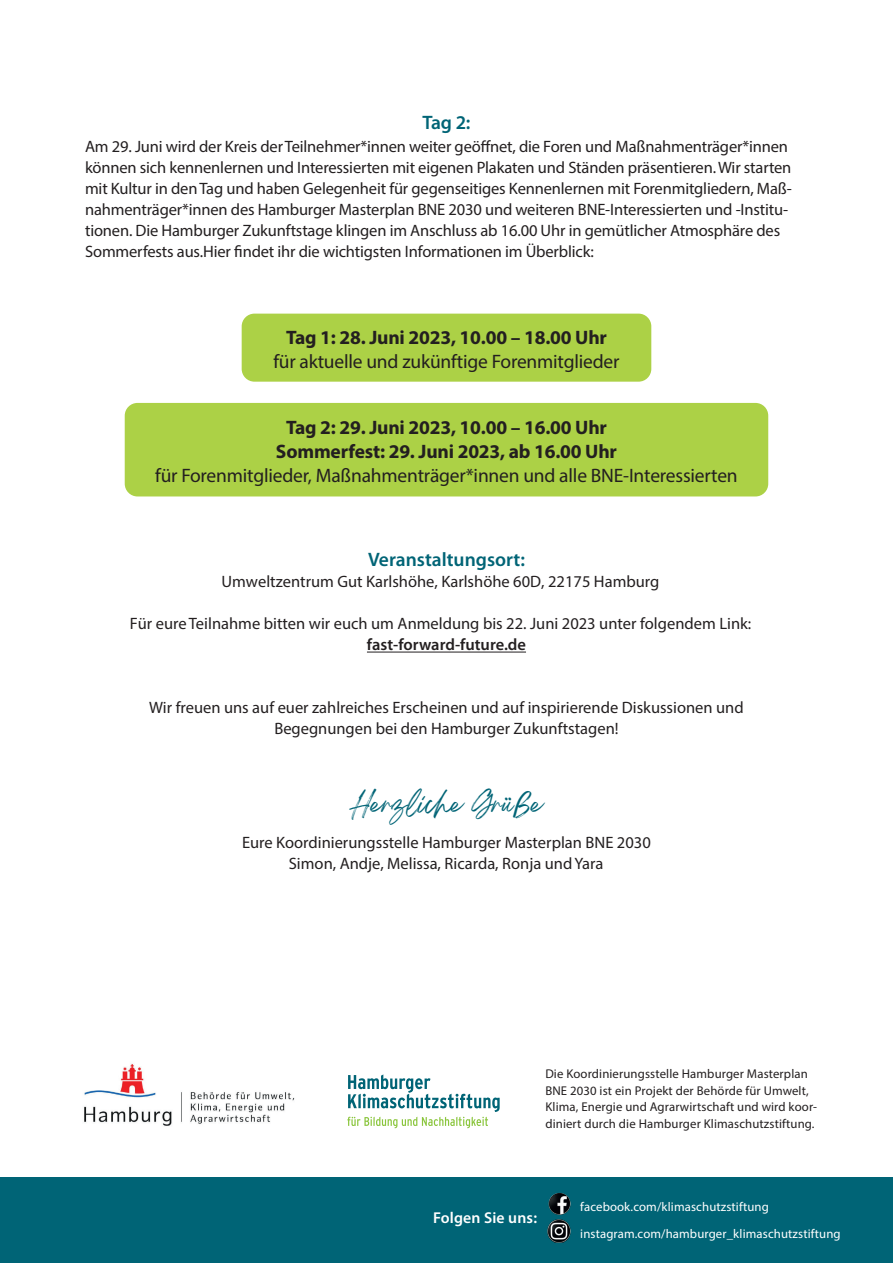
<style>
.page{position:relative;width:893px;height:1263px;background:#fff}
.page>*{position:absolute;margin:0;border:0;box-sizing:border-box;transform-origin:0 0}
.t1{font:22.5px "Breathing Personal Use";color:#006476}
.t2{font:19.5px "Myriad Pro";letter-spacing:-.01em;color:#231f20}
.t3{font:700 19.5px/24px "Myriad Pro";letter-spacing:-.01em;color:#231f20;text-align:center}
.t4{font:600 19.5px "Myriad Pro";color:#006476}
.t5{font:16.5px/21px "Myriad Pro";letter-spacing:-.01em;color:#231f20;text-align:center}
.t6{font:600 16.5px "Myriad Pro";color:#231f20}
.t7{font:600 15.75px "Myriad Pro";letter-spacing:.01em;color:#fff}
.t8{font:12.75px/16.5px "Myriad Pro";letter-spacing:.01em;color:#231f20}
.t9{font:12.75px/27px "Myriad Pro";letter-spacing:.01em;color:#fff}
</style>
<div class="page">
<div style="left:242px;top:314px;width:409px;height:68px;background:#acd146;border-radius:13px"></div>
<div style="left:125px;top:403px;width:643px;height:93px;background:#acd146;border-radius:13px"></div>
<div style="left:0;top:1178px;width:893px;height:85px;background:#006476"></div>
<hr style="left:367px;top:652px;width:159px;height:1px;background:#231f20">
<svg style="left:347px;top:1074px;width:153px;height:54px"></svg>
<img style="left:84px;top:1064px;width:211px;height:62px">
<img style="left:549px;top:1193px;width:22px;height:22px;border-radius:11px">
<img style="left:547px;top:1219px;width:24px;height:24px">
<p class="t4" style="left:422px;top:110px;width:50px">Tag 2:</p>
<p class="t5" style="left:85px;top:135px;width:708px;text-align:left">Am 29. Juni wird der Kreis derTeilnehmer*innen weiter geöffnet, die Foren und Maßnahmenträger*innen können sich kennenlernen und Interessierten mit eigenen Plakaten und Ständen präsentieren. Wir starten mit Kultur in denTag und haben Gelegenheit für gegenseitiges Kennenlernen mit Forenmitgliedern, Maß&shy;nahmenträger*innen des Hamburger Masterplan BNE 2030 und weiteren BNE-Interessierten und -Institu&shy;tionen. Die Hamburger Zukunftstage klingen im Anschluss ab 16.00 Uhr in gemütlicher Atmosphäre des Sommerfests aus.Hier findet ihr die wichtigsten Informationen im Überblick:</p>
<p class="t3" style="left:286px;top:324px;width:322px">Tag 1: 28. Juni 2023, 10.00 – 18.00 Uhr</p>
<p class="t2" style="left:273px;top:349px;width:348px">für aktuelle und zukünftige Forenmitglieder</p>
<p class="t3" style="left:276px;top:414px;width:343px">Tag 2: 29. Juni 2023, 10.00 – 16.00 Uhr<br>Sommerfest: 29. Juni 2023, ab 16.00 Uhr</p>
<p class="t2" style="left:155px;top:463px;width:584px">für Forenmitglieder, Maßnahmenträger*innen und alle BNE-Interessierten</p>
<p class="t4" style="left:368px;top:547px;width:158px">Veranstaltungsort:</p>
<p class="t5" style="left:222px;top:570px;width:439px">Umweltzentrum Gut Karlshöhe, Karlshöhe 60D, 22175 Hamburg</p>
<p class="t5" style="left:130px;top:612px;width:623px">Für eure Teilnahme bitten wir euch um Anmeldung bis 22. Juni 2023 unter folgendem Link:</p>
<p class="t6" style="left:367px;top:634px;width:161px">fast-forward-future.de</p>
<p class="t5" style="left:149px;top:696px;width:596px">Wir freuen uns auf euer zahlreiches Erscheinen und auf inspirierende Diskussionen und<br>Begegnungen bei den Hamburger Zukunftstagen!</p>
<h1 class="t1" style="left:350px;top:797px;width:194px">Herzliche Grüße</h1>
<p class="t5" style="left:242px;top:831px;width:410px">Eure Koordinierungsstelle Hamburger Masterplan BNE 2030<br>Simon, Andje, Melissa, Ricarda, Ronja und Yara</p>
<p class="t8" style="left:545px;top:1065px;width:273px">Die Koordinierungsstelle Hamburger Masterplan BNE 2030 ist ein Projekt der Behörde für Umwelt, Klima, Energie und Agrarwirtschaft und wird koor&shy;diniert durch die Hamburger Klimaschutzstiftung.</p>
<p class="t7" style="left:433px;top:1208px;width:105px">Folgen Sie uns:</p>
<p class="t9" style="left:580px;top:1193px;width:262px">facebook.com/klimaschutzstiftung instagram.com/hamburger_klimaschutzstiftung</p>
</div>
